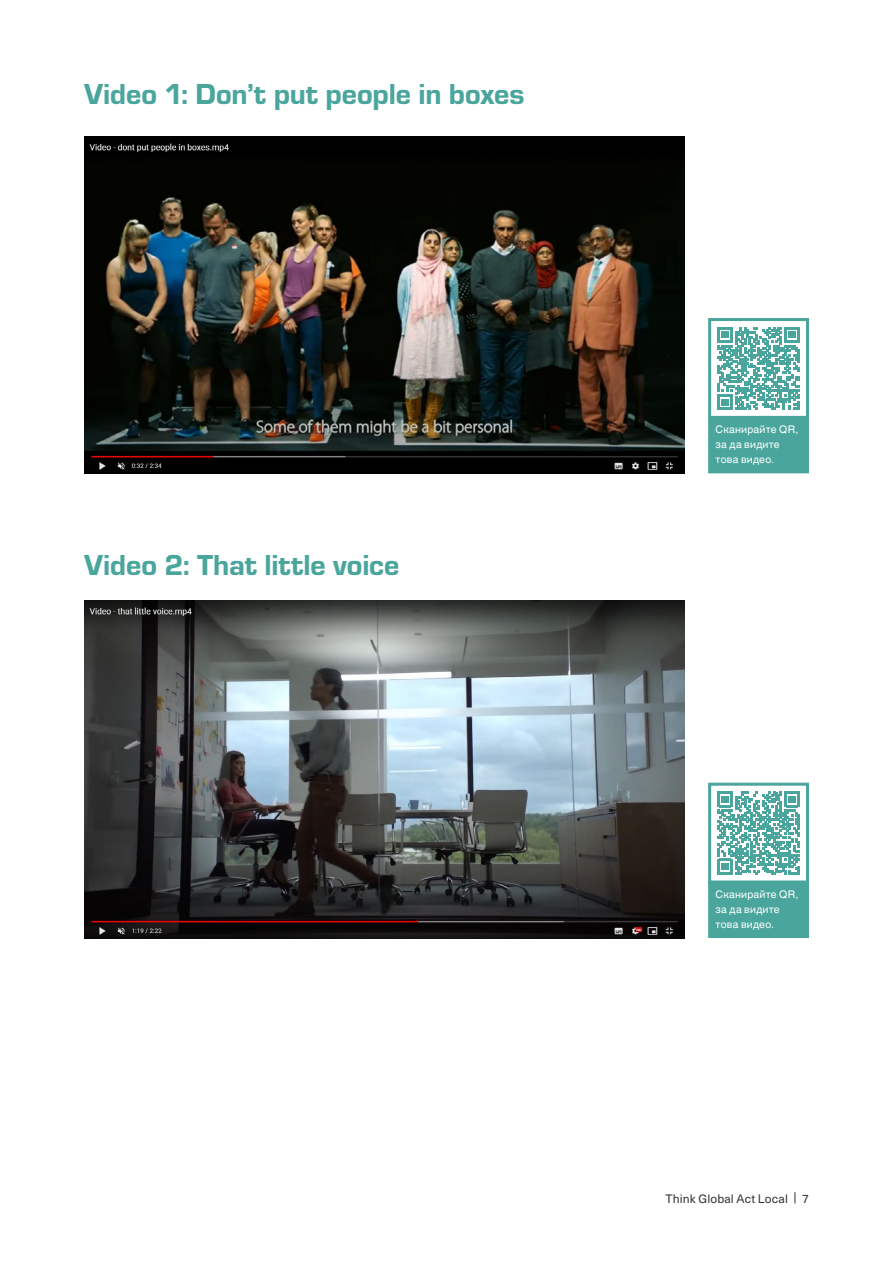
<style>
.page{position:relative;width:893px;height:1263px;background:#fff}
.page>*{position:absolute;margin:0;border:0;box-sizing:border-box;transform-origin:0 0}
.t1{font:30px "Eurostile Hea";letter-spacing:-.005em;color:#4aa69d}
.t2{font:12px "Neue Haas Unica W1 G";letter-spacing:.01em;color:#323232}
.t3{font:10.5px/14.7px "Helvetica World";letter-spacing:.02em;color:#fff}
</style>
<div class="page">
<img style="left:84px;top:136px;width:600px;height:337px">
<img style="left:84px;top:601px;width:600px;height:337px">
<svg style="left:717px;top:327px;width:83px;height:83px"></svg>
<div style="left:708px;top:318px;width:101px;height:101px;border:3px solid #4aa69d"></div>
<div style="left:710px;top:418px;width:97px;height:54px;background:#4aa69d"></div>
<div style="left:708px;top:417px;width:101px;height:56px;border:3px solid #4aa69d"></div>
<svg style="left:717px;top:792px;width:83px;height:82px"></svg>
<div style="left:708px;top:783px;width:101px;height:100px;border:3px solid #4aa69d"></div>
<div style="left:710px;top:883px;width:97px;height:53px;background:#4aa69d"></div>
<div style="left:708px;top:881px;width:101px;height:57px;border:3px solid #4aa69d"></div>
<h1 class="t1" style="left:84px;top:73px;width:442px">Video 1: Don’t put people in boxes</h1>
<h1 class="t1" style="left:84px;top:544px;width:317px">Video 2: That little voice</h1>
<p class="t3" style="left:716px;top:422px;width:84px">Сканирайте QR, за да видите това видео.</p>
<p class="t3" style="left:716px;top:887px;width:84px">Сканирайте QR, за да видите това видео.</p>
<p class="t2" style="left:665px;top:1190px;width:145px">Think Global Act Local | 7</p>
</div>
